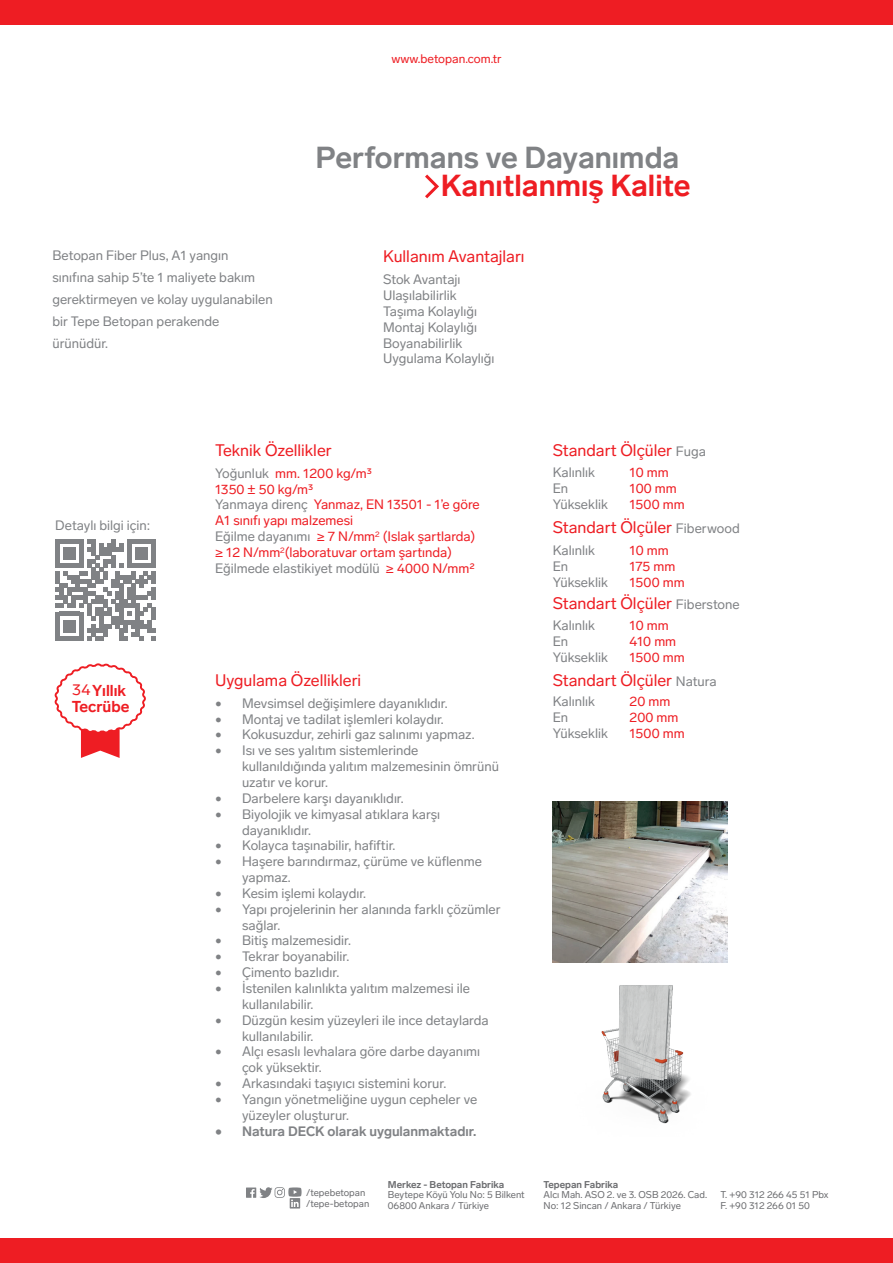
<style>
.page{position:relative;width:893px;height:1263px;background:#fff}
.page>*{position:absolute;margin:0;border:0;box-sizing:border-box;transform-origin:0 0}
.t1{font:700 30px "Lab Grotesque";color:#808285}
.t2{font:700 30px "Lab Grotesque";color:#ee1d23}
.t3{font:16.5px "Lab Grotesque";color:#ee1d23}
.t4{font:700 15.6px/15.8px "Lab Grotesque";color:#ee1d23}
.t5{font:13.5px/15.9px "Lab Grotesque";color:#808285}
.t6{font:13.5px/15.9px "Lab Grotesque";color:#ee1d23}
.t7{font:700 13.5px "Lab Grotesque";color:#808285}
.t8{font:12.3px "Lab Grotesque";color:#ee1d23}
.t9{font:9.75px/10.5px "Lab Grotesque";color:#6c6d70}
.t10{font:700 9.75px "Lab Grotesque";color:#6c6d70}
.s1{font-weight:400}
.s2{color:#808285}
.s3{font-size:13.5px;color:#808285}
</style>
<div class="page">
<div style="left:0;top:1238px;width:893px;height:25px;background:#ee1d23"></div>
<img style="left:553px;top:801px;width:174px;height:161px">
<svg style="left:55px;top:663px;width:91px;height:95px"></svg>
<svg style="left:425px;top:174px;width:14px;height:25px"></svg>
<svg style="left:55px;top:540px;width:101px;height:100px"></svg>
<div style="left:0;top:0;width:893px;height:25px;background:#ee1d23"></div>
<img style="left:601px;top:985px;width:90px;height:139px">
<svg style="left:246px;top:1187px;width:56px;height:21px"></svg>
<p class="t8" style="left:391px;top:52px;width:112px">www.betopan.com.tr</p>
<p class="t5" style="left:52px;top:245px;width:222px;line-height:21.9px">Betopan Fiber Plus, A1 yangın sınıfına sahip 5’te 1 maliyete bakım gerektirmeyen ve kolay uygulanabilen bir Tepe Betopan perakende ürünüdür.</p>
<h1 class="t1" style="left:315px;top:140px;width:365px">Performans ve Dayanımda</h1>
<h1 class="t2" style="left:441px;top:167px;width:251px">Kanıtlanmış Kalite</h1>
<p class="t3" style="left:383px;top:247px;width:143px">Kullanım Avantajları</p>
<p class="t5" style="left:383px;top:272px;width:113px">Stok Avantajı<br>Ulaşılabilirlik<br>Taşıma Kolaylığı<br>Montaj Kolaylığı<br>Boyanabilirlik<br>Uygulama Kolaylığı</p>
<p class="t5" style="left:55px;top:517px;width:97px">Detaylı bilgi için:</p>
<p class="t4" style="left:72px;top:683px;width:59px"><span class="s1">34</span>Yıllık<br>Tecrübe</p>
<p class="t3" style="left:215px;top:440px;width:118px">Teknik Özellikler</p>
<p class="t6" style="left:215px;top:465px;width:266px"><span class="s2">Yoğunluk</span> mm. 1200 kg/m³<br>1350 ± 50 kg/m³<br><span class="s2">Yanmaya direnç</span> Yanmaz, EN 13501 - 1’e göre<br>A1 sınıfı yapı malzemesi<br><span class="s2">Eğilme dayanımı</span> ≥ 7 N/mm<sup>2</sup> (Islak şartlarda) ≥ 12 N/mm<sup>2</sup>(laboratuvar ortam şartında)<br><span class="s2">Eğilmede elastikiyet modülü</span> ≥ 4000 N/mm²</p>
<p class="t3" style="left:215px;top:670px;width:148px">Uygulama Özellikleri</p>
<p class="t5" style="left:215px;top:695px;width:234px">• Mevsimsel değişimlere dayanıklıdır.</p>
<p class="t5" style="left:215px;top:711px;width:230px">• Montaj ve tadilat işlemleri kolaydır.</p>
<p class="t5" style="left:215px;top:727px;width:261px">• Kokusuzdur, zehirli gaz salınımı yapmaz.</p>
<p class="t5" style="left:242px;top:743px;width:258px;text-indent:-27px">• Isı ve ses yalıtım sistemlerinde kullanıldığında yalıtım malzemesinin ömrünü uzatır ve korur.</p>
<p class="t5" style="left:215px;top:790px;width:190px">• Darbelere karşı dayanıklıdır.</p>
<p class="t5" style="left:242px;top:806px;width:200px;text-indent:-27px">• Biyolojik ve kimyasal atıklara karşı dayanıklıdır.</p>
<p class="t5" style="left:215px;top:838px;width:182px">• Kolayca taşınabilir, hafiftir.</p>
<p class="t5" style="left:242px;top:854px;width:241px;text-indent:-27px">• Haşere barındırmaz, çürüme ve küflenme yapmaz.</p>
<p class="t5" style="left:215px;top:885px;width:153px">• Kesim işlemi kolaydır.</p>
<p class="t5" style="left:242px;top:901px;width:260px;text-indent:-27px">• Yapı projelerinin her alanında farklı çözümler sağlar.</p>
<p class="t5" style="left:215px;top:933px;width:137px">• Bitiş malzemesidir.</p>
<p class="t5" style="left:215px;top:949px;width:136px">• Tekrar boyanabilir.</p>
<p class="t5" style="left:215px;top:964px;width:126px">• Çimento bazlıdır.</p>
<p class="t5" style="left:242px;top:980px;width:230px;text-indent:-27px">• İstenilen kalınlıkta yalıtım malzemesi ile kullanılabilir.</p>
<p class="t5" style="left:242px;top:1012px;width:248px;text-indent:-27px">• Düzgün kesim yüzeyleri ile ince detaylarda kullanılabilir.</p>
<p class="t5" style="left:242px;top:1044px;width:240px;text-indent:-27px">• Alçı esaslı levhalara göre darbe dayanımı çok yüksektir.</p>
<p class="t5" style="left:215px;top:1075px;width:233px">• Arkasındaki taşıyıcı sistemini korur.</p>
<p class="t5" style="left:242px;top:1091px;width:237px;text-indent:-27px">• Yangın yönetmeliğine uygun cepheler ve yüzeyler oluşturur.</p>
<p class="t7" style="left:215px;top:1123px;width:263px">• Natura DECK olarak uygulanmaktadır.</p>
<p class="t9" style="left:306px;top:1188px;width:65px">/tepebetopan /tepe-betopan</p>
<p class="t10" style="left:388px;top:1178px;width:118px">Merkez - Betopan Fabrika</p>
<p class="t9" style="left:388px;top:1189px;width:138px">Beytepe Köyü Yolu No: 5 Bilkent<br>06800 Ankara / Türkiye</p>
<p class="t3" style="left:553px;top:440px;width:155px">Standart Ölçüler <span class="s3">Fuga</span></p>
<p class="t5" style="left:553px;top:465px;width:57px">Kalınlık<br>En<br>Yükseklik</p>
<p class="t6" style="left:630px;top:465px;width:57px">10 mm<br>100 mm<br>1500 mm</p>
<p class="t3" style="left:553px;top:518px;width:189px">Standart Ölçüler <span class="s3">Fiberwood</span></p>
<p class="t5" style="left:553px;top:542px;width:57px">Kalınlık<br>En<br>Yükseklik</p>
<p class="t5" style="left:553px;top:618px;width:57px">Kalınlık<br>En<br>Yükseklik</p>
<p class="t5" style="left:553px;top:693px;width:57px">Kalınlık<br>En<br>Yükseklik</p>
<p class="t6" style="left:630px;top:542px;width:57px">10 mm<br>175 mm<br>1500 mm</p>
<p class="t6" style="left:630px;top:618px;width:57px">10 mm<br>410 mm<br>1500 mm</p>
<p class="t6" style="left:630px;top:693px;width:57px">20 mm<br>200 mm<br>1500 mm</p>
<p class="t3" style="left:553px;top:594px;width:189px">Standart Ölçüler <span class="s3">Fiberstone</span></p>
<p class="t3" style="left:553px;top:670px;width:166px">Standart Ölçüler <span class="s3">Natura</span></p>
<p class="t10" style="left:544px;top:1178px;width:76px">Tepepan Fabrika</p>
<p class="t9" style="left:544px;top:1189px;width:165px">Alcı Mah. ASO 2. ve 3. OSB 2026. Cad.<br>No: 12 Sincan / Ankara / Türkiye</p>
<p class="t9" style="left:720px;top:1189px;width:110px">T. +90 312 266 45 51 Pbx<br>F. +90 312 266 01 50</p>
</div>
